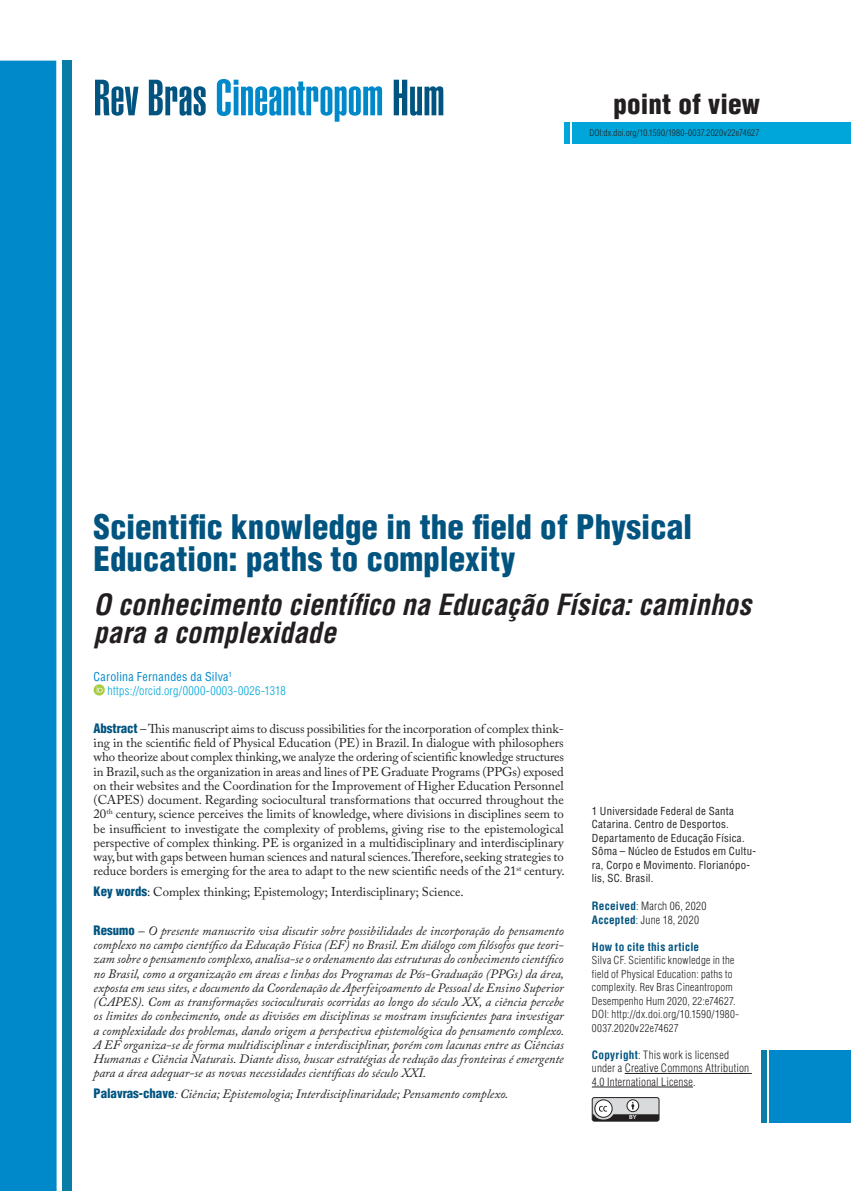
<style>
.page{position:relative;width:851px;height:1191px;background:#fff}
.page>*{position:absolute;margin:0;border:0;box-sizing:border-box;transform-origin:0 0}
.t1{font:50.1px "Helvetica LT Std Ultra Comp";letter-spacing:.005em;color:#0089ca}
.t2{font:900 condensed 33px/31.5px "Helvetica LT Std";color:#01547f}
.t3{font:italic 700 condensed 28.5px/27.8px "Helvetica LT Std";color:#231f20}
.t4{font:900 condensed 27.15px "Helvetica LT Std";letter-spacing:.005em;color:#231f20}
.t5{font:italic 12.75px/14.2px "Adobe Caslon Pro";color:#231f20;text-align:justify}
.t6{font:12.75px/14.2px "Adobe Caslon Pro";color:#231f20;text-align:justify}
.t7{font:300 condensed 12px/13.8px "Helvetica LT Std";letter-spacing:.025em;color:#00a6da}
.t8{font:300 condensed 11.25px/13.5px "Helvetica LT Std";letter-spacing:.025em;color:#231f20}
.t9{font:700 condensed 11.25px "Helvetica LT Std";letter-spacing:.025em;color:#01547f}
.t10{font:300 condensed 10.8px/13.5px "Helvetica LT Std";letter-spacing:.025em;color:#231f20}
.t11{font:condensed 10.8px/13.5px "Helvetica LT Std";letter-spacing:.025em;color:#231f20}
.t12{font:300 condensed 9px "Helvetica LT Std";letter-spacing:.02em;color:#231f20}
.t13{font:600 semi-expanded 6px "Myriad Pro";color:#fff}
.s1{color:#01547f}
.s2{font-weight:400;color:#0089ca}
.s3{font-family:"Helvetica LT Std";font-weight:900;font-stretch:condensed;color:#01547f}
.s4{font-family:"Helvetica LT Std";font-weight:900;font-style:normal;font-stretch:condensed;color:#01547f}
.s5{font-weight:700;color:#01547f}
</style>
<div class="page">
<div style="left:592px;top:1097px;width:67px;height:24px;background:#d9dadc;border-radius:2px"></div>
<div style="left:591px;top:1097px;width:68px;height:24px;border:1px solid #231f20;border-radius:2px"></div>
<svg style="left:594px;top:1099px;width:18px;height:18px"></svg>
<div style="left:594px;top:1099px;width:18px;height:18px;border:1px solid #231f20;border-radius:50%"></div>
<div style="left:626px;top:1099px;width:13px;height:13px;border:1px solid #231f20;border-radius:50%"></div>
<svg style="left:592px;top:1102px;width:67px;height:19px"></svg>
<div style="left:572px;top:122px;width:278px;height:22px;background:#00a6da"></div>
<div style="left:563px;top:122px;width:6px;height:22px;background:#00a6da"></div>
<div style="left:0;top:61px;width:57px;height:1130px;background:#0089ca"></div>
<div style="left:62px;top:61px;width:10px;height:1130px;background:#087da5"></div>
<div style="left:761px;top:1050px;width:5px;height:72px;background:#087da5"></div>
<div style="left:769px;top:1050px;width:81px;height:72px;background:#0089ca"></div>
<svg style="left:94px;top:684px;width:11px;height:11px"></svg>
<svg style="left:97px;top:686px;width:6px;height:6px"></svg>
<hr style="left:624px;top:1073px;width:127px;height:1px;background:#231f20">
<hr style="left:591px;top:1086px;width:102px;height:1px;background:#231f20">
<h1 class="t1" style="left:94px;top:69px;width:352px"><span class="s1">Rev Bras</span> Cineantropom <span class="s1">Hum</span></h1>
<h3 class="t4" style="left:613px;top:87px;width:148px">point of view</h3>
<p class="t12" style="left:589px;top:127px;width:171px">DOI:dx.doi.org/10.1590/1980-0037.2020v22e74627</p>
<h2 class="t2" style="left:94px;top:511px;width:600px">Scientific knowledge in the field of Physical<br>Education: paths to complexity</h2>
<h3 class="t3" style="left:94px;top:591px;width:658px">O conhecimento científico na Educação Física: caminhos para a complexidade</h3>
<p class="t7" style="left:107px;top:669px;width:180px;text-indent:-14px"><span class="s2">Carolina Fernandes da Silva</span><sup>1 </sup>https://orcid.org/0000-0003-0026-1318</p>
<p class="t6" style="left:94px;top:721px;width:472px"><span class="s3">Abstract</span> – This manuscript aims to discuss possibilities for the incorporation of complex think&shy;ing in the scientific field of Physical Education (PE) in Brazil. In dialogue with philosophers who theorize about complex thinking, we analyze the ordering of scientific knowledge structures in Brazil, such as the organization in areas and lines of PE Graduate Programs (PPGs) exposed on their websites and the Coordination for the Improvement of Higher Education Personnel (CAPES) document. Regarding sociocultural transformations that occurred throughout the 20<sup>th</sup> century, science perceives the limits of knowledge, where divisions in disciplines seem to be insufficient to investigate the complexity of problems, giving rise to the epistemological perspective of complex thinking. PE is organized in a multidisciplinary and interdisciplinary way, but with gaps between human sciences and natural sciences. Therefore, seeking strategies to reduce borders is emerging for the area to adapt to the new scientific needs of the 21<sup>st</sup> century.</p>
<p class="t6" style="left:94px;top:885px;width:371px"><span class="s3">Key words</span>: Complex thinking; Epistemology; Interdisciplinary; Science.</p>
<p class="t5" style="left:94px;top:923px;width:472px"><span class="s4">Resumo</span> – O presente manuscrito visa discutir sobre possibilidades de incorporação do pensamento complexo no campo científico da Educação Física (EF) no Brasil. Em diálogo com filósofos que teori&shy;zam sobre o pensamento complexo, analisa-se o ordenamento das estruturas do conhecimento científico no Brasil, como a organização em áreas e linhas dos Programas de Pós-Graduação (PPGs) da área, exposta em seus sites, e documento da Coordenação de Aperfeiçoamento de Pessoal de Ensino Superior (CAPES). Com as transformações socioculturais ocorridas ao longo do século XX, a ciência percebe os limites do conhecimento, onde as divisões em disciplinas se mostram insuficientes para investigar a complexidade dos problemas, dando origem a perspectiva epistemológica do pensamento complexo.<br>A EF organiza-se de forma multidisciplinar e interdisciplinar, porém com lacunas entre as Ciências Humanas e Ciência Naturais. Diante disso, buscar estratégias de redução das fronteiras é emergente para a área adequar-se as novas necessidades científicas do século XXI.</p>
<p class="t5" style="left:94px;top:1086px;width:416px"><span class="s4">Palavras-chave</span>: Ciência; Epistemologia; Interdisciplinaridade; Pensamento complexo.</p>
<p class="t11" style="left:591px;top:804px;width:165px">1 Universidade Federal de Santa<br>Catarina. Centro de Desportos.<br>Departamento de Educação Física.<br>Sôma – Núcleo de Estudos em Cultu&shy;ra, Corpo e Movimento. Florianópo&shy;lis, SC. Brasil.</p>
<p class="t8" style="left:591px;top:899px;width:116px"><span class="s5">Received</span>: March 06, 2020<br><span class="s5">Accepted</span>: June 18, 2020</p>
<p class="t9" style="left:591px;top:939px;width:109px">How to cite this article</p>
<p class="t10" style="left:591px;top:953px;width:149px">Silva CF. Scientific knowledge in the field of Physical Education: paths to complexity. Rev Bras Cineantropom Desempenho Hum 2020, 22:e74627.<br>DOI: http://dx.doi.org/10.1590/1980- 0037.2020v22e74627</p>
<p class="t8" style="left:591px;top:1048px;width:159px"><span class="s5">Copyright</span>: This work is licensed under a Creative Commons Attribution<br>4.0 International License.</p>
<p class="t13" style="left:629px;top:1113px;width:9px">BY</p>
</div>
